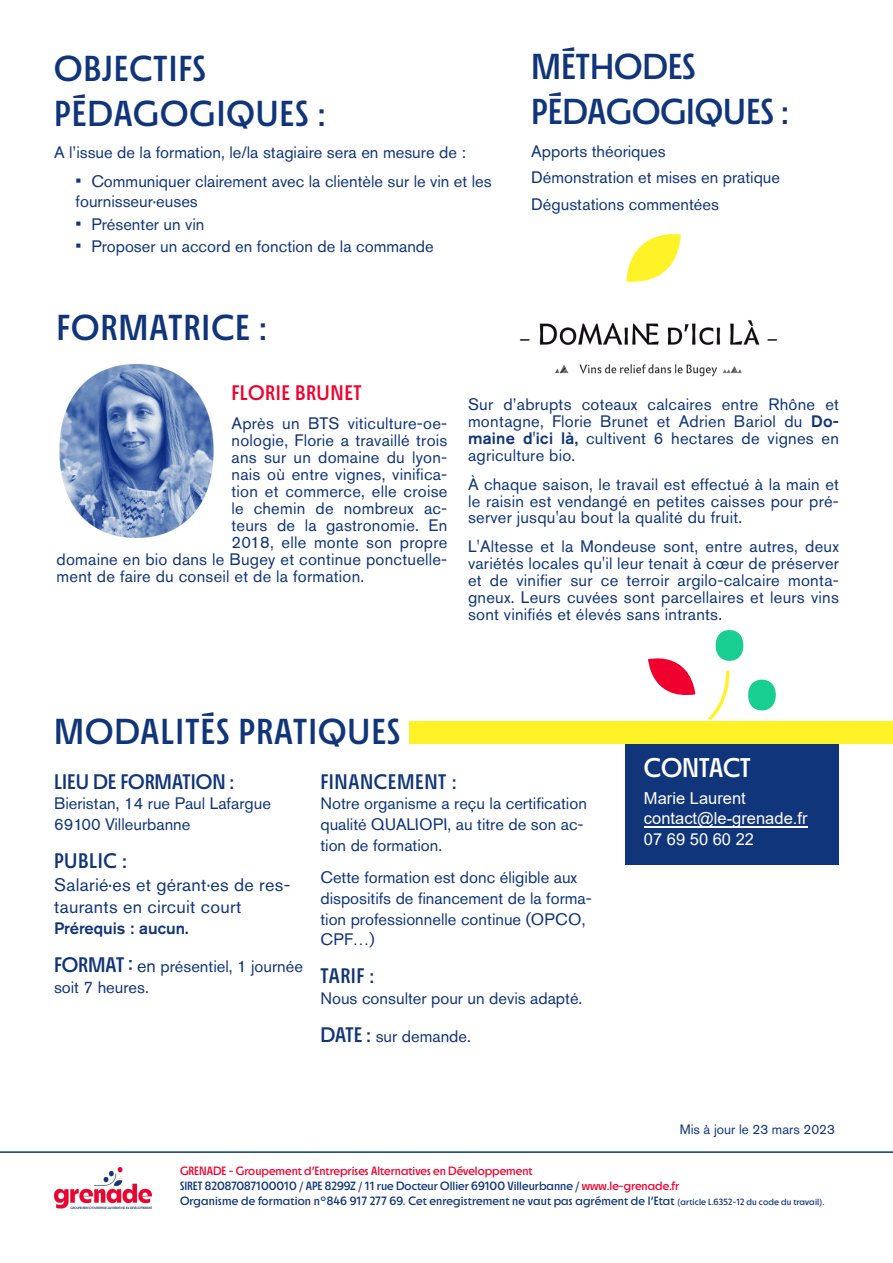
<style>
.page{position:relative;width:893px;height:1263px;background:#fff}
.page>*{position:absolute;margin:0;border:0;box-sizing:border-box;transform-origin:0 0}
.t1{font:36px/45px "Roba V0.3 Low";letter-spacing:.03em;color:#10357a}
.t2{font:36px/45px "Roba V0.3 Low";color:#10357a}
.t3{font:27px "Roba V0.3 Low";color:#fff}
.t4{font:21px "Roba V0.3 Low";letter-spacing:.03em;color:#10357a}
.t5{font:21px "Roba V0.3 Low";color:#10357a}
.t6{font:21px "Roba V0.3 Low";letter-spacing:.03em;color:#f0002f}
.t7{font:18px/22.5px "Akzidenz Grotesk Std";letter-spacing:.015em;color:#10357a}
.t8{font:16.5px/17px "Akzidenz Grotesk Std";color:#10357a}
.t9{font:16.5px/20.7px "Arial";color:#fff}
.t10{font:500 16.5px "Akzidenz Grotesk Std";color:#10357a}
.t11{font:13.5px "Akzidenz Grotesk Std";color:#10357a}
.t12{font:12px/15px "Roba V0.3 Low";color:#10357a}
.s1{font-size:18px}
.s2{font-weight:500}
.s3{font-family:"Roba V0.3 Low";font-size:21px}
.s4{color:#f0002f}
.s5{font-size:9px}
</style>
<div class="page">
<div style="left:625px;top:733px;width:214px;height:131px;background:#10357a"></div>
<div style="left:409px;top:721px;width:484px;height:23px;background:#fff227"></div>
<img style="left:59px;top:364px;width:154px;height:174px">
<svg style="left:626px;top:234px;width:55px;height:48px"></svg>
<hr style="left:0;top:1151px;width:893px;height:2px;background:#104476">
<svg style="left:648px;top:658px;width:47px;height:37px"></svg>
<div style="left:716px;top:630px;width:27px;height:31px;background:#18ce90;border-radius:50%"></div>
<div style="left:748px;top:680px;width:28px;height:30px;background:#18ce90;border-radius:50%"></div>
<svg style="left:707px;top:671px;width:22px;height:48px"></svg>
<img style="left:54px;top:1168px;width:97px;height:40px">
<img style="left:519px;top:320px;width:259px;height:57px">
<hr style="left:644px;top:826px;width:163px;height:1px;background:#fff">
<h1 class="t1" style="left:54px;top:49px;width:273px">OBJECTIFS<br>PÉDAGOGIQUES :</h1>
<p class="t8" style="left:54px;top:146px;width:413px">A l’issue de la formation, le/la stagiaire sera en mesure de :</p>
<p class="t8" style="left:76px;top:172px;width:418px;line-height:20.7px"><span class="s1">•</span> Communiquer clairement avec la clientèle sur le vin et les fournisseur·euses</p>
<p class="t8" style="left:76px;top:217px;width:130px"><span class="s1">•</span> Présenter un vin</p>
<p class="t8" style="left:76px;top:240px;width:360px"><span class="s1">•</span> Proposer un accord en fonction de la commande</p>
<h1 class="t1" style="left:57px;top:309px;width:212px">FORMATRICE :</h1>
<h1 class="t2" style="left:531px;top:48px;width:259px">MÉTHODES<br>PÉDAGOGIQUES :</h1>
<p class="t8" style="left:531px;top:139px;width:250px;line-height:26.7px">Apports théoriques<br>Démonstration et mises en pratique<br>Dégustations commentées</p>
<p class="t6" style="left:231px;top:385px;width:132px">FLORIE BRUNET</p>
<p class="t8" style="left:231px;top:417px;width:217px">Après un BTS viticulture-oe-</p>
<p class="t8" style="left:231px;top:434px;width:217px">nologie, Florie a travaillé trois</p>
<p class="t8" style="left:231px;top:450px;width:217px">ans sur un domaine du lyon-</p>
<p class="t8" style="left:231px;top:467px;width:217px">nais où entre vignes, vinifica-</p>
<p class="t8" style="left:231px;top:484px;width:217px">tion et commerce, elle croise</p>
<p class="t8" style="left:231px;top:501px;width:217px">le chemin de nombreux ac-</p>
<p class="t8" style="left:231px;top:518px;width:217px">teurs de la gastronomie. En</p>
<p class="t8" style="left:231px;top:535px;width:217px">2018, elle monte son propre</p>
<p class="t8" style="left:57px;top:552px;width:392px">domaine en bio dans le Bugey et continue ponctuelle-</p>
<p class="t8" style="left:57px;top:569px;width:309px">ment de faire du conseil et de la formation.</p>
<p class="t8" style="left:468px;top:397px;width:372px;text-align:justify">Sur d’abrupts coteaux calcaires entre Rhône et montagne, Florie Brunet et Adrien Bariol du <span class="s2">Do&shy;maine d'ici là,</span> cultivent 6 hectares de vignes en agriculture bio.</p>
<p class="t8" style="left:468px;top:477px;width:372px;text-align:justify">À chaque saison, le travail est effectué à la main et le raisin est vendangé en petites caisses pour pré&shy;server jusqu'au bout la qualité du fruit.</p>
<p class="t8" style="left:468px;top:540px;width:372px;text-align:justify">L'Altesse et la Mondeuse sont, entre autres, deux variétés locales qu'il leur tenait à cœur de préserver et de vinifier sur ce terroir argilo-calcaire monta&shy;gneux. Leurs cuvées sont parcellaires et leurs vins sont vinifiés et élevés sans intrants.</p>
<h1 class="t1" style="left:54px;top:713px;width:348px">MODALITÉS PRATIQUES</h1>
<p class="t5" style="left:54px;top:774px;width:182px">LIEU DE FORMATION :</p>
<p class="t8" style="left:54px;top:795px;width:218px;line-height:20.7px">Bieristan, 14 rue Paul Lafargue<br>69100 Villeurbanne</p>
<p class="t4" style="left:54px;top:854px;width:74px">PUBLIC :</p>
<p class="t7" style="left:54px;top:875px;width:238px">Salarié·es et gérant·es de res&shy;taurants en circuit court</p>
<p class="t10" style="left:54px;top:921px;width:136px">Prérequis : aucun.</p>
<p class="t8" style="left:54px;top:958px;width:251px;line-height:20.7px"><span class="s3">FORMAT :</span> <span class="s1">en</span> présentiel, 1 journée soit 7 heures.</p>
<p class="t4" style="left:320px;top:774px;width:138px">FINANCEMENT :</p>
<p class="t8" style="left:320px;top:795px;width:268px;line-height:20.7px">Notre organisme a reçu la certification qualité QUALIOPI, au titre de son ac&shy;tion de formation.</p>
<p class="t8" style="left:320px;top:869px;width:273px;line-height:20.7px">Cette formation est donc éligible aux dispositifs de financement de la forma&shy;tion professionnelle continue (OPCO,<br>CPF…)</p>
<p class="t4" style="left:320px;top:969px;width:56px">TARIF :</p>
<p class="t8" style="left:320px;top:991px;width:263px">Nous consulter pour un devis adapté.</p>
<p class="t8" style="left:320px;top:1030px;width:152px"><span class="s3">DATE :</span> sur demande.</p>
<h2 class="t3" style="left:644px;top:758px;width:108px">CONTACT</h2>
<p class="t9" style="left:644px;top:789px;width:165px">Marie Laurent contact@le-grenade.fr<br>07 69 50 60 22</p>
<p class="t11" style="left:680px;top:1124px;width:157px">Mis à jour le 23 mars 2023</p>
<p class="t12" style="left:180px;top:1164px;width:646px"><span class="s4">GRENADE - Groupement d’Entreprises Alternatives en Développement<br></span>SIRET 82087087100010 / APE 8299Z / 11 rue Docteur Ollier 69100 Villeurbanne / <span class="s4">www.le-grenade.fr<br></span>Organisme de formation n°846 917 277 69. Cet enregistrement ne vaut pas agrément de l’Etat <span class="s5">(article L.6352-12 du code du travail).</span></p>
</div>
